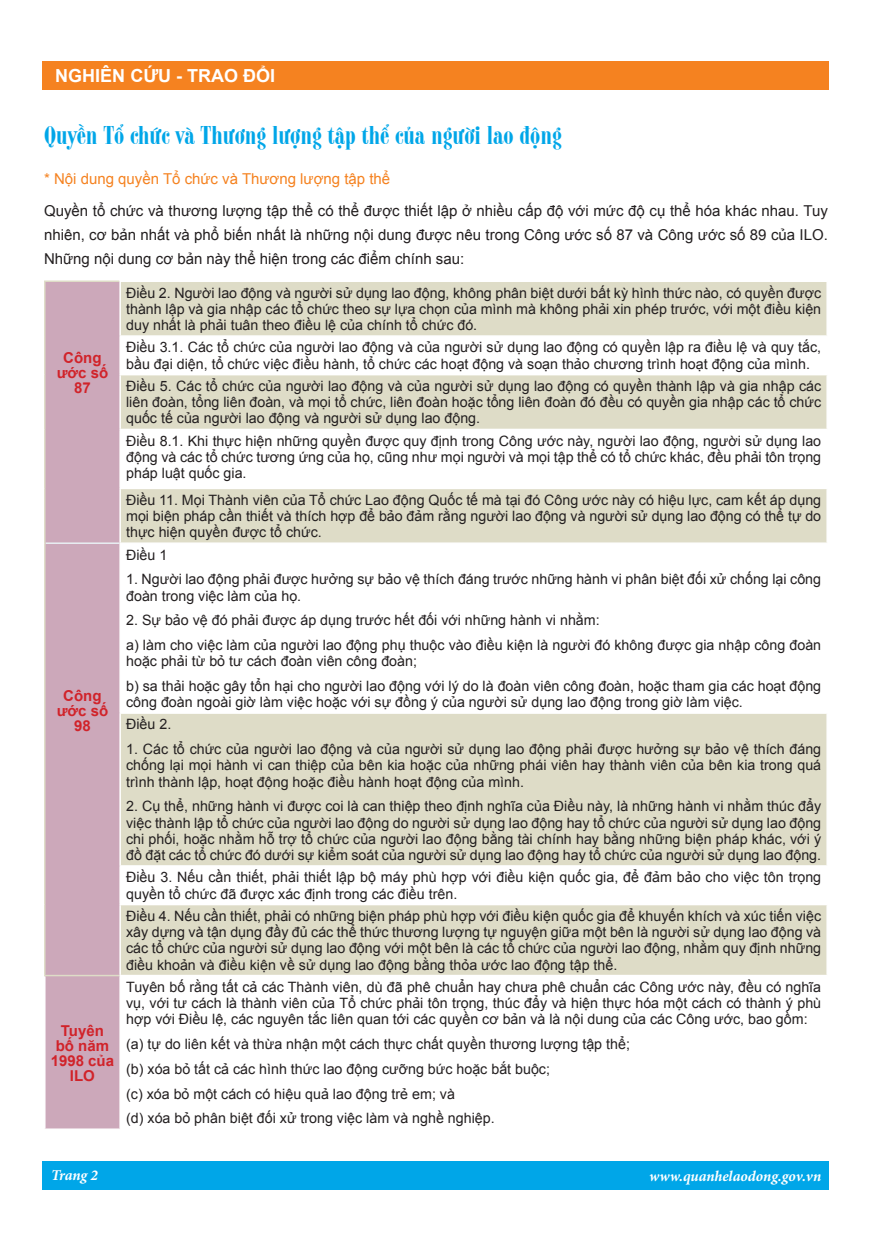
<style>
.page{position:relative;width:872px;height:1255px;background:#fff}
.page>*{position:absolute;margin:0;border:0;box-sizing:border-box;transform-origin:0 0}
.Tit{font:24px "UVN Mot Moi";color:#00a6e8;scale:1.25 1}
.t1{font:700 18px "Arial";color:#fff}
.noi_dung{font:15px/23.9px "Arial";color:#231f20;text-align:justify}
.t2{font:italic 700 15px "Minion Pro";letter-spacing:-.005em;color:#fff}
.noi_dung-2{font:700 15px/15px "Arial";color:#d1232a;text-align:center}
.noi_dung-3{font:15px "Arial";color:#f58220}
.noi_dung-4{font:14.25px/16.2px "Arial";color:#231f20;text-align:justify}
.Tit-2{font:14.25px/16.2px "Arial";color:#231f20;text-align:justify}
</style>
<div class="page">
<div style="left:43px;top:61px;width:786px;height:29px;background:#f58220"></div>
<div style="left:43px;top:1161px;width:786px;height:28px;background:#00a6e8"></div>
<div style="left:46px;top:282px;width:73px;height:846px;background:#cca8ba"></div>
<div style="left:121px;top:282px;width:705px;height:53px;background:#dedcc7"></div>
<svg style="left:121px;top:375px;width:705px;height:599px;fill:#dedcc7"></svg>
<hr style="left:46px;top:542px;width:73px;height:2px;background:#e8eff3">
<hr style="left:119px;top:487px;width:709px;height:2px;background:#fff">
<hr style="left:44px;top:280px;width:75px;height:2px;background:#dedcc7">
<hr style="left:44px;top:974px;width:75px;height:2px;background:#dedcc7">
<hr style="left:119px;top:428px;width:709px;height:2px;background:#fff">
<hr style="left:119px;top:542px;width:709px;height:2px;background:#fff">
<hr style="left:119px;top:712px;width:709px;height:1px;background:#fff">
<hr style="left:119px;top:865px;width:709px;height:1px;background:#fff">
<hr style="left:119px;top:903px;width:709px;height:2px;background:#fff">
<p class="t1" style="left:55px;top:64px;width:221px">NGHIÊN CỨU - TRAO ĐỔI</p>
<p class="Tit" style="left:44px;top:119px;width:416px">Quyền Tổ chức và Thương lượng tập thể của người lao động</p>
<p class="noi_dung-3" style="left:44px;top:169px;width:348px">* Nội dung quyền Tổ chức và Thương lượng tập thể</p>
<p class="noi_dung" style="left:44px;top:199px;width:785px">Quyền tổ chức và thương lượng tập thể có thể được thiết lập ở nhiều cấp độ với mức độ cụ thể hóa khác nhau. Tuy nhiên, cơ bản nhất và phổ biến nhất là những nội dung được nêu trong Công ước số 87 và Công ước số 89 của ILO.<br>Những nội dung cơ bản này thể hiện trong các điểm chính sau:</p>
<p class="noi_dung-2" style="left:57px;top:351px;width:53px">Công ước số<br>87</p>
<p class="noi_dung-2" style="left:57px;top:689px;width:53px">Công ước số<br>98</p>
<p class="noi_dung-2" style="left:51px;top:1023px;width:65px">Tuyên bố năm<br>1998 của<br>ILO</p>
<p class="noi_dung-4" style="left:126px;top:285px;width:696px">Điều 2. Người lao động và người sử dụng lao động, không phân biệt dưới bất kỳ hình thức nào, có quyền được thành lập và gia nhập các tổ chức theo sự lựa chọn của mình mà không phải xin phép trước, với một điều kiện duy nhất là phải tuân theo điều lệ của chính tổ chức đó.</p>
<p class="noi_dung-4" style="left:126px;top:339px;width:696px">Điều 3.1. Các tổ chức của người lao động và của người sử dụng lao động có quyền lập ra điều lệ và quy tắc, bầu đại diện, tổ chức việc điều hành, tổ chức các hoạt động và soạn thảo chương trình hoạt động của mình.</p>
<p class="noi_dung-4" style="left:126px;top:378px;width:696px">Điều 5. Các tổ chức của người lao động và của người sử dụng lao động có quyền thành lập và gia nhập các liên đoàn, tổng liên đoàn, và mọi tổ chức, liên đoàn hoặc tổng liên đoàn đó đều có quyền gia nhập các tổ chức quốc tế của người lao động và người sử dụng lao động.</p>
<p class="noi_dung-4" style="left:126px;top:433px;width:696px">Điều 8.1. Khi thực hiện những quyền được quy định trong Công ước này, người lao động, người sử dụng lao động và các tổ chức tương ứng của họ, cũng như mọi người và mọi tập thể có tổ chức khác, đều phải tôn trọng pháp luật quốc gia.</p>
<p class="noi_dung-4" style="left:126px;top:492px;width:696px">Điều 11. Mọi Thành viên của Tổ chức Lao động Quốc tế mà tại đó Công ước này có hiệu lực, cam kết áp dụng mọi biện pháp cần thiết và thích hợp để bảo đảm rằng người lao động và người sử dụng lao động có thể tự do thực hiện quyền được tổ chức.</p>
<p class="noi_dung-4" style="left:126px;top:546px;width:43px">Điều 1</p>
<p class="noi_dung-4" style="left:126px;top:571px;width:696px">1. Người lao động phải được hưởng sự bảo vệ thích đáng trước những hành vi phân biệt đối xử chống lại công đoàn trong việc làm của họ.</p>
<p class="noi_dung-4" style="left:126px;top:612px;width:475px">2. Sự bảo vệ đó phải được áp dụng trước hết đối với những hành vi nhằm:</p>
<p class="noi_dung-4" style="left:126px;top:637px;width:696px">a) làm cho việc làm của người lao động phụ thuộc vào điều kiện là người đó không được gia nhập công đoàn hoặc phải từ bỏ tư cách đoàn viên công đoàn;</p>
<p class="noi_dung-4" style="left:126px;top:678px;width:696px">b) sa thải hoặc gây tổn hại cho người lao động với lý do là đoàn viên công đoàn, hoặc tham gia các hoạt động công đoàn ngoài giờ làm việc hoặc với sự đồng ý của người sử dụng lao động trong giờ làm việc.</p>
<p class="noi_dung-4" style="left:126px;top:716px;width:47px">Điều 2.</p>
<p class="noi_dung-4" style="left:126px;top:741px;width:696px">1. Các tổ chức của người lao động và của người sử dụng lao động phải được hưởng sự bảo vệ thích đáng chống lại mọi hành vi can thiệp của bên kia hoặc của những phái viên hay thành viên của bên kia trong quá trình thành lập, hoạt động hoặc điều hành hoạt động của mình.</p>
<p class="noi_dung-4" style="left:126px;top:798px;width:696px">2. Cụ thể, những hành vi được coi là can thiệp theo định nghĩa của Điều này, là những hành vi nhằm thúc đẩy việc thành lập tổ chức của người lao động do người sử dụng lao động hay tổ chức của người sử dụng lao động chi phối, hoặc nhằm hỗ trợ tổ chức của người lao động bằng tài chính hay bằng những biện pháp khác, với ý đồ đặt các tổ chức đó dưới sự kiểm soát của người sử dụng lao động hay tổ chức của người sử dụng lao động.</p>
<p class="noi_dung-4" style="left:126px;top:869px;width:696px">Điều 3. Nếu cần thiết, phải thiết lập bộ máy phù hợp với điều kiện quốc gia, để đảm bảo cho việc tôn trọng quyền tổ chức đã được xác định trong các điều trên.</p>
<p class="noi_dung-4" style="left:126px;top:907px;width:696px">Điều 4. Nếu cần thiết, phải có những biện pháp phù hợp với điều kiện quốc gia để khuyến khích và xúc tiến việc xây dựng và tận dụng đầy đủ các thể thức thương lượng tự nguyện giữa một bên là người sử dụng lao động và các tổ chức của người sử dụng lao động với một bên là các tổ chức của người lao động, nhằm quy định những điều khoản và điều kiện về sử dụng lao động bằng thỏa ước lao động tập thể.</p>
<p class="Tit-2" style="left:126px;top:978px;width:696px">Tuyên bố rằng tất cả các Thành viên, dù đã phê chuẩn hay chưa phê chuẩn các Công ước này, đều có nghĩa vụ, với tư cách là thành viên của Tổ chức phải tôn trọng, thúc đẩy và hiện thực hóa một cách có thành ý phù hợp với Điều lệ, các nguyên tắc liên quan tới các quyền cơ bản và là nội dung của các Công ước, bao gồm:</p>
<p class="Tit-2" style="left:126px;top:1036px;width:505px">(a) tự do liên kết và thừa nhận một cách thực chất quyền thương lượng tập thể;</p>
<p class="Tit-2" style="left:126px;top:1060px;width:425px">(b) xóa bỏ tất cả các hình thức lao động cưỡng bức hoặc bắt buộc;</p>
<p class="Tit-2" style="left:126px;top:1085px;width:330px">(c) xóa bỏ một cách có hiệu quả lao động trẻ em; và</p>
<p class="Tit-2" style="left:126px;top:1110px;width:370px">(d) xóa bỏ phân biệt đối xử trong việc làm và nghề nghiệp.</p>
<p class="t2" style="left:51px;top:1164px;width:49px">Trang 2</p>
<p class="t2" style="left:666px;top:1165px;width:156px">Bản tin qu n hệ lao động</p>
<p class="t2" style="left:649px;top:1165px;width:174px">www.quanhelaodong.gov.vn</p>
</div>
